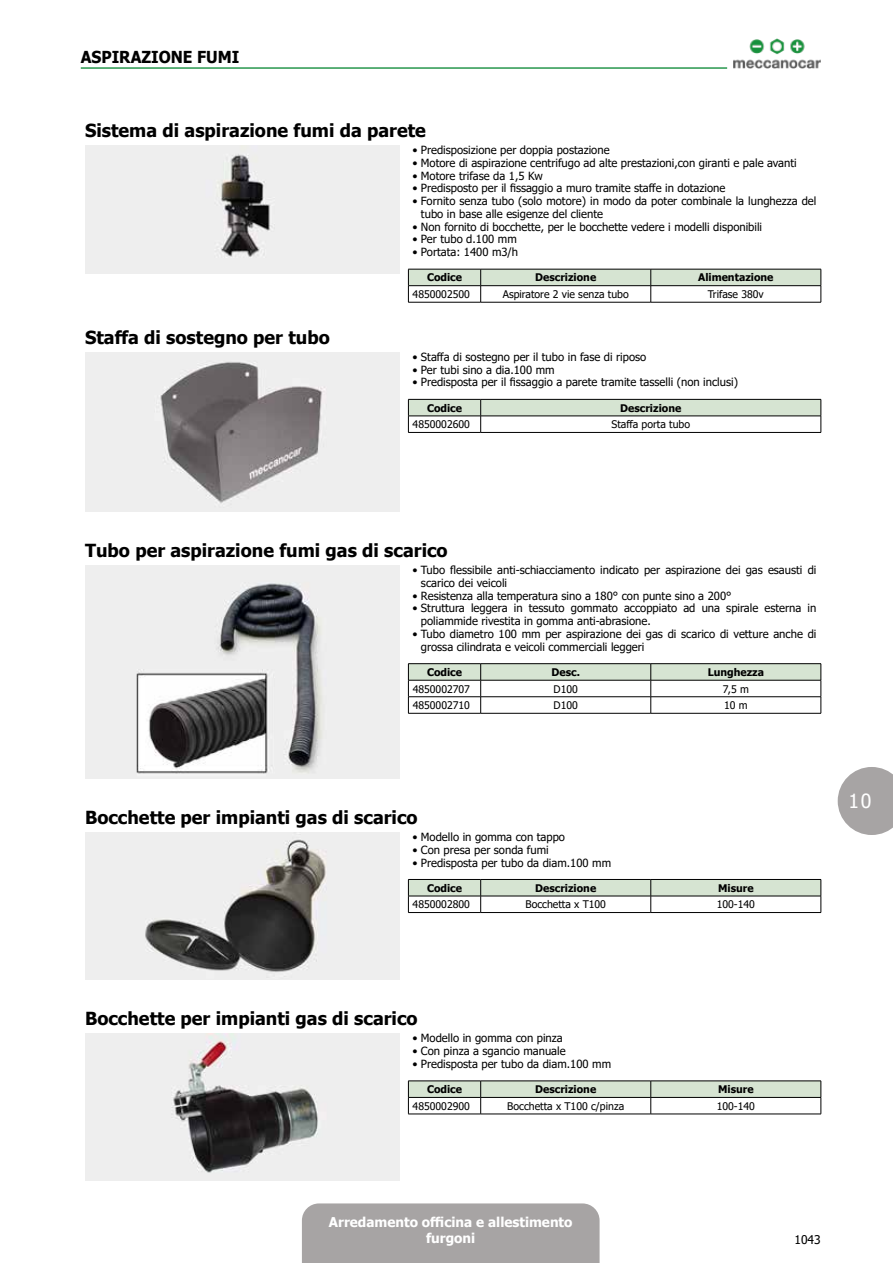
<style>
.page{position:relative;width:893px;height:1263px;background:#fff}
.page>*{position:absolute;margin:0;border:0;box-sizing:border-box;transform-origin:0 0}
.t1{font:19.5px "Tahoma";color:#fff}
.t2{font:700 18px "Tahoma";color:#000}
.t3{font:700 16.5px "Tahoma";color:#000;scale:.95 1}
.t4{font:700 13.5px/16.2px "Tahoma";color:#fff;text-align:center}
.t5{font:12px "Tahoma";color:#000}
.t6{font:11.25px/12.8px "Tahoma";color:#000}
.t7{font:10.5px "Tahoma";color:#000}
.t8{font:700 10.5px "Tahoma";color:#000}
</style>
<div class="page">
<div style="left:302px;top:1203px;width:298px;height:60px;background:#a7a4a4"></div>
<svg style="left:838px;top:767px;width:55px;height:68px;background:#b4b2b2"></svg>
<img style="left:733px;top:38px;width:88px;height:31px">
<hr style="left:81px;top:67px;width:646px;height:2px;background:#28974e">
<img style="left:85px;top:146px;width:315px;height:128px">
<svg style="left:408px;top:269px;width:414px;height:33px"></svg>
<hr style="left:408px;top:302px;width:73px;height:1px;background:#000">
<hr style="left:481px;top:302px;width:170px;height:1px;background:#000">
<hr style="left:651px;top:302px;width:170px;height:1px;background:#000">
<img style="left:85px;top:352px;width:315px;height:159px">
<svg style="left:408px;top:399px;width:414px;height:33px"></svg>
<hr style="left:408px;top:432px;width:73px;height:1px;background:#000">
<hr style="left:481px;top:432px;width:340px;height:1px;background:#000">
<img style="left:85px;top:566px;width:314px;height:212px">
<hr style="left:408px;top:663px;width:73px;height:1px;background:#000">
<hr style="left:481px;top:663px;width:170px;height:1px;background:#000">
<hr style="left:651px;top:663px;width:170px;height:1px;background:#000">
<svg style="left:408px;top:664px;width:414px;height:49px"></svg>
<hr style="left:408px;top:713px;width:73px;height:1px;background:#000">
<hr style="left:481px;top:713px;width:170px;height:1px;background:#000">
<hr style="left:651px;top:713px;width:170px;height:1px;background:#000">
<img style="left:85px;top:832px;width:315px;height:148px">
<svg style="left:408px;top:879px;width:414px;height:33px"></svg>
<hr style="left:408px;top:912px;width:73px;height:1px;background:#000">
<hr style="left:481px;top:912px;width:170px;height:1px;background:#000">
<hr style="left:651px;top:912px;width:170px;height:1px;background:#000">
<img style="left:85px;top:1034px;width:315px;height:146px">
<svg style="left:408px;top:1081px;width:414px;height:33px"></svg>
<hr style="left:408px;top:1114px;width:73px;height:1px;background:#000">
<hr style="left:481px;top:1114px;width:170px;height:1px;background:#000">
<hr style="left:651px;top:1114px;width:170px;height:1px;background:#000">
<h3 class="t3" style="left:81px;top:45px;width:135px">Aspirazione fum</h3>
<h3 class="t3" style="left:232px;top:45px;width:9px">i</h3>
<h2 class="t2" style="left:85px;top:118px;width:342px">Sistema di aspirazione fumi da parete</h2>
<p class="t6" style="left:412px;top:144px;width:199px">• Predisposizione per doppia postazione</p>
<p class="t6" style="left:412px;top:157px;width:386px">• Motore di aspirazione centrifugo ad alte prestazioni,con giranti e pale avanti</p>
<p class="t6" style="left:412px;top:170px;width:132px">• Motore trifase da 1,5 Kw</p>
<p class="t6" style="left:412px;top:183px;width:314px">• Predisposto per il fissaggio a muro tramite staffe in dotazione</p>
<p class="t6" style="left:421px;top:195px;width:397px;text-indent:-9px">• Fornito senza tubo (solo motore) in modo da poter combinale la lunghezza del tubo in base alle esigenze del cliente</p>
<p class="t6" style="left:412px;top:221px;width:351px">• Non fornito di bocchette, per le bocchette vedere i modelli disponibili</p>
<p class="t6" style="left:412px;top:234px;width:106px">• Per tubo d.100 mm</p>
<p class="t6" style="left:412px;top:246px;width:107px">• Portata: 1400 m3/h</p>
<p class="t8" style="left:427px;top:270px;width:37px">Codice</p>
<p class="t8" style="left:535px;top:270px;width:62px">Descrizione</p>
<p class="t8" style="left:698px;top:270px;width:77px">Alimentazione</p>
<p class="t7" style="left:413px;top:287px;width:59px">4850002500</p>
<p class="t7" style="left:503px;top:287px;width:127px">Aspiratore 2 vie senza tubo</p>
<p class="t7" style="left:708px;top:287px;width:58px">Trifase 380v</p>
<h2 class="t2" style="left:85px;top:325px;width:246px">Staffa di sostegno per tubo</h2>
<p class="t6" style="left:412px;top:351px;width:235px">• Staffa di sostegno per il tubo in fase di riposo</p>
<p class="t6" style="left:412px;top:364px;width:144px">• Per tubi sino a dia.100 mm</p>
<p class="t6" style="left:412px;top:377px;width:327px">• Predisposta per il fissaggio a parete tramite tasselli (non inclusi)</p>
<p class="t8" style="left:427px;top:400px;width:37px">Codice</p>
<p class="t8" style="left:620px;top:400px;width:62px">Descrizione</p>
<p class="t7" style="left:413px;top:417px;width:59px">4850002600</p>
<p class="t7" style="left:611px;top:417px;width:80px">Staffa porta tubo</p>
<h2 class="t2" style="left:85px;top:538px;width:364px">Tubo per aspirazione fumi gas di scarico</h2>
<p class="t6" style="left:421px;top:564px;width:397px;text-indent:-9px">• Tubo flessibile anti-schiacciamento indicato per aspirazione dei gas esausti di scarico dei veicoli</p>
<p class="t6" style="left:412px;top:590px;width:320px">• Resistenza alla temperatura sino a 180° con punte sino a 200°</p>
<p class="t6" style="left:421px;top:603px;width:397px;text-indent:-9px">• Struttura leggera in tessuto gommato accoppiato ad una spirale esterna in poliammide rivestita in gomma anti-abrasione.</p>
<p class="t6" style="left:421px;top:628px;width:397px;text-indent:-9px">• Tubo diametro 100 mm per aspirazione dei gas di scarico di vetture anche di grossa cilindrata e veicoli commerciali leggeri</p>
<p class="t8" style="left:427px;top:665px;width:37px">Codice</p>
<p class="t8" style="left:551px;top:665px;width:30px">Desc.</p>
<p class="t8" style="left:708px;top:665px;width:58px">Lunghezza</p>
<p class="t7" style="left:413px;top:682px;width:59px">4850002707</p>
<p class="t7" style="left:554px;top:682px;width:26px">D100</p>
<p class="t7" style="left:723px;top:682px;width:27px">7,5 m</p>
<p class="t7" style="left:413px;top:698px;width:59px">4850002710</p>
<p class="t7" style="left:554px;top:698px;width:26px">D100</p>
<p class="t7" style="left:724px;top:698px;width:25px">10 m</p>
<h2 class="t2" style="left:85px;top:805px;width:334px">Bocchette per impianti gas di scarico</h2>
<p class="t6" style="left:412px;top:831px;width:154px">• Modello in gomma con tappo</p>
<p class="t6" style="left:412px;top:844px;width:138px">• Con presa per sonda fumi</p>
<p class="t6" style="left:412px;top:857px;width:200px">• Predisposta per tubo da diam.100 mm</p>
<p class="t8" style="left:427px;top:880px;width:37px">Codice</p>
<p class="t8" style="left:535px;top:880px;width:62px">Descrizione</p>
<p class="t8" style="left:718px;top:880px;width:37px">Misure</p>
<p class="t7" style="left:413px;top:897px;width:59px">4850002800</p>
<p class="t7" style="left:525px;top:897px;width:82px">Bocchetta x T100</p>
<p class="t7" style="left:717px;top:897px;width:40px">100-140</p>
<h1 class="t1" style="left:848px;top:788px;width:25px">10</h1>
<h2 class="t2" style="left:85px;top:1006px;width:334px">Bocchette per impianti gas di scarico</h2>
<p class="t6" style="left:412px;top:1032px;width:152px">• Modello in gomma con pinza</p>
<p class="t6" style="left:412px;top:1045px;width:155px">• Con pinza a sgancio manuale</p>
<p class="t6" style="left:412px;top:1058px;width:200px">• Predisposta per tubo da diam.100 mm</p>
<p class="t8" style="left:427px;top:1082px;width:37px">Codice</p>
<p class="t8" style="left:535px;top:1082px;width:62px">Descrizione</p>
<p class="t8" style="left:718px;top:1082px;width:37px">Misure</p>
<p class="t7" style="left:413px;top:1099px;width:59px">4850002900</p>
<p class="t7" style="left:507px;top:1099px;width:118px">Bocchetta x T100 c/pinza</p>
<p class="t7" style="left:717px;top:1099px;width:40px">100-140</p>
<p class="t4" style="left:329px;top:1214px;width:245px">Arredamento officina e allestimento furgoni</p>
<p class="t5" style="left:794px;top:1231px;width:28px">1043</p>
</div>
